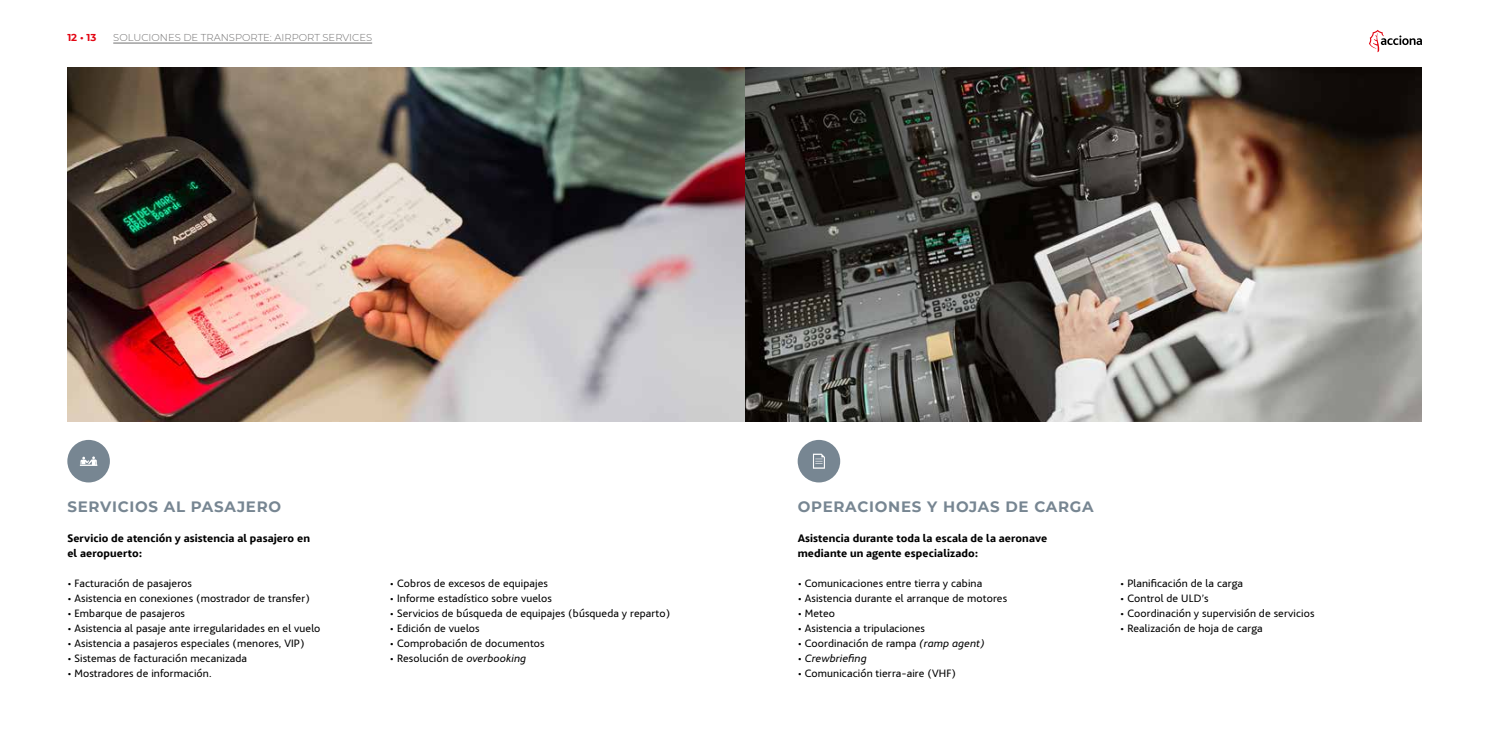
<style>
.page{position:relative;width:1489px;height:745px;background:#fff}
.page>*{position:absolute;margin:0;border:0;box-sizing:border-box;transform-origin:0 0}
.t1{font:700 15px "Montserrat";letter-spacing:.05em;color:#778692}
.t2{font:11.25px "Acciona";letter-spacing:.01em;color:#000}
.t3{font:700 11.25px/15px "Acciona";letter-spacing:.01em;color:#000}
.t4{font:italic 11.25px "Acciona";letter-spacing:.01em;color:#000}
.t5{font:300 10px "Montserrat";color:#706f6f}
.t6{font:700 10px "Montserrat";color:#e30613}
.s1{font-style:italic}
.s2{font-style:normal}
</style>
<div class="page">
<hr style="left:113px;top:43px;width:259px;height:1px;background:#706f6f">
<svg style="left:1369px;top:30px;width:52px;height:22px"></svg>
<img style="left:67px;top:68px;width:1354px;height:353px">
<div style="left:67px;top:439px;width:43px;height:43px;background:#778692;border-radius:50%"></div>
<svg style="left:80px;top:456px;width:17px;height:9px"></svg>
<div style="left:797px;top:439px;width:43px;height:43px;background:#778692;border-radius:50%"></div>
<svg style="left:813px;top:453px;width:12px;height:15px"></svg>
<p class="t6" style="left:67px;top:30px;width:30px">12 • 13</p>
<p class="t5" style="left:113px;top:30px;width:260px">SOLUCIONES DE TRANSPORTE: AIRPORT SERVICES</p>
<h1 class="t1" style="left:67px;top:495px;width:215px">SERVICIOS AL PASAJERO</h1>
<h1 class="t1" style="left:797px;top:495px;width:26px">OPERACIO</h1>
<h1 class="t1" style="left:888px;top:495px;width:80px">NES Y HOJAS</h1>
<h1 class="t1" style="left:1005px;top:495px;width:42px">DE CAR</h1>
<h1 class="t1" style="left:1069px;top:495px;width:23px">GA</h1>
<p class="t3" style="left:67px;top:529px;width:244px">Servicio de atención y asistencia al pasajero en el aeropuerto:</p>
<p class="t2" style="left:67px;top:574px;width:126px">• Facturación de pasajeros</p>
<p class="t2" style="left:67px;top:589px;width:244px">• Asistencia en conexiones (mostrador de transfer)</p>
<p class="t2" style="left:67px;top:604px;width:119px">• Embarque de pasajeros</p>
<p class="t2" style="left:67px;top:619px;width:255px">• Asistencia al pasaje ante irregularidades en el vuelo</p>
<p class="t2" style="left:67px;top:634px;width:239px">• Asistencia a pasajeros especiales (menores, VIP)</p>
<p class="t2" style="left:67px;top:649px;width:181px">• Sistemas de facturación mecanizada</p>
<p class="t2" style="left:67px;top:664px;width:146px">• Mostradores de información.</p>
<p class="t2" style="left:390px;top:574px;width:159px">• Cobros de excesos de equipajes</p>
<p class="t2" style="left:390px;top:589px;width:163px">• Informe estadístico sobre vuelos</p>
<p class="t2" style="left:390px;top:604px;width:282px">• Servicios de búsqueda de equipajes (búsqueda y reparto)</p>
<p class="t2" style="left:390px;top:619px;width:91px">• Edición de vuelos</p>
<p class="t2" style="left:390px;top:634px;width:156px">• Comprobación de documentos</p>
<p class="t2" style="left:390px;top:649px;width:138px">• Resolución de <span class="s1">overbooking</span></p>
<p class="t3" style="left:797px;top:529px;width:251px">Asistencia durante toda la escala de la aeronave mediante un agente especializado:</p>
<p class="t2" style="left:797px;top:574px;width:186px">• Comunicaciones entre tierra y cabina</p>
<p class="t2" style="left:797px;top:589px;width:211px">• Asistencia durante el arranque de motores</p>
<p class="t2" style="left:797px;top:604px;width:39px">• Meteo</p>
<p class="t2" style="left:797px;top:619px;width:129px">• Asistencia a tripulaciones</p>
<p class="t2" style="left:797px;top:634px;width:188px">• Coordinación de rampa <span class="s1">(ramp agent)</span></p>
<p class="t4" style="left:797px;top:648px;width:70px"><span class="s2">•</span> Crewbriefing</p>
<p class="t2" style="left:797px;top:664px;width:160px">• Comunicación tierra-aire (VHF)</p>
<p class="t2" style="left:1120px;top:574px;width:124px">• Planificación de la carga</p>
<p class="t2" style="left:1120px;top:589px;width:90px">• Control de ULD’s</p>
<p class="t2" style="left:1120px;top:604px;width:196px">• Coordinación y supervisión de servicios</p>
<p class="t2" style="left:1120px;top:619px;width:144px">• Realización de hoja de carga</p>
</div>
